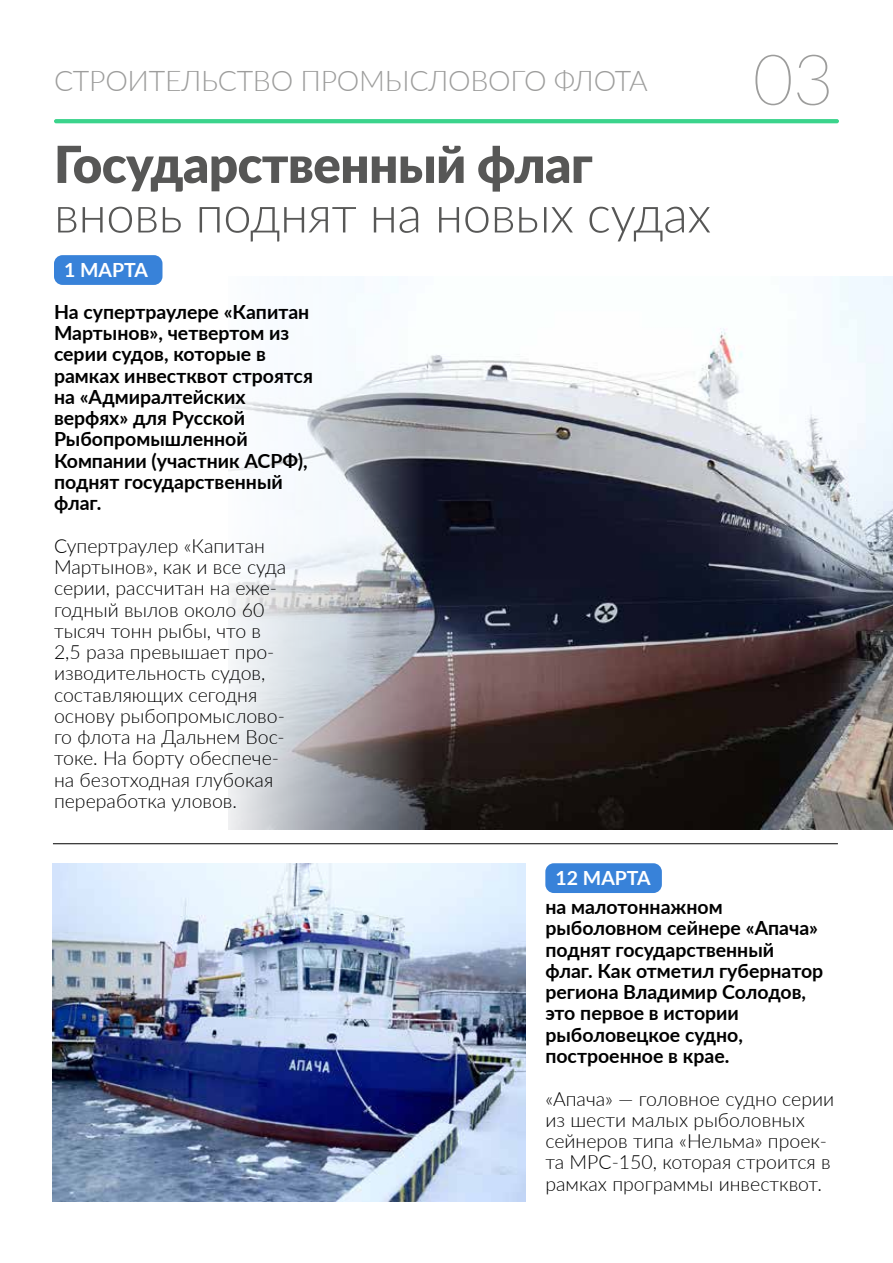
<style>
.page{position:relative;width:893px;height:1263px;background:#fff}
.page>*{position:absolute;margin:0;border:0;box-sizing:border-box;transform-origin:0 0}
.t1{font:100 70.5px "Lato";color:#9d9d9c}
.t2{font:300 51px "Lato";letter-spacing:-.01em;color:#575756}
.t3{font:900 51px "Lato";letter-spacing:-.01em;color:#575756}
.t4{font:300 28.5px "Lato";letter-spacing:-.01em;color:#9d9d9c}
.t5{font:300 19.5px/21.3px "Lato";color:#000}
.t6{font:700 19.5px/21.3px "Lato";color:#000}
.t7{font:700 19.5px "Lato";color:#fff}
</style>
<div class="page">
<img style="left:228px;top:276px;width:665px;height:553px">
<svg style="left:54px;top:119px;width:785px;height:4px;background:#3ed48d"></svg>
<hr style="left:53px;top:843px;width:785px;height:1px;background:#000">
<div style="left:54px;top:255px;width:108px;height:30px;background:#3882d9;border-radius:9px"></div>
<div style="left:545px;top:863px;width:117px;height:30px;background:#3882d9;border-radius:9px"></div>
<img style="left:53px;top:863px;width:473px;height:338px">
<h3 class="t4" style="left:54px;top:61px;width:595px">СТРОИТЕЛЬСТВО ПРОМЫСЛОВОГО ФЛОТА</h3>
<h2 class="t3" style="left:54px;top:126px;width:540px">Государственный флаг</h2>
<h2 class="t2" style="left:54px;top:179px;width:659px">вновь поднят на новых судах</h2>
<p class="t7" style="left:64px;top:256px;width:85px">1 МАРТА</p>
<p class="t6" style="left:54px;top:300px;width:260px">На супертраулере «Капитан<br>Мартынов», четвертом из серии судов, которые в рамках инвестквот строятся на «Адмиралтейских верфях» для Русской<br>Рыбопромышленной<br>Компании (участник АСРФ), поднят государственный флаг.</p>
<p class="t5" style="left:54px;top:534px;width:234px">Супертраулер «Капитан<br>Мартынов», как и все суда серии, рассчитан на еже&shy;годный вылов около 60 тысяч тонн рыбы, что в<br>2,5 раза превышает про&shy;изводительность судов, составляющих сегодня основу рыбопромыслово&shy;го флота на Дальнем Вос&shy;токе. На борту обеспече&shy;на безотходная глубокая переработка уловов.</p>
<p class="t7" style="left:555px;top:864px;width:97px">12 МАРТА</p>
<h1 class="t1" style="left:753px;top:31px;width:83px">03</h1>
<p class="t6" style="left:545px;top:895px;width:279px">на малотоннажном рыболовном сейнере «Апача» поднят государственный флаг. Как отметил губернатор региона Владимир Солодов, это первое в истории рыболовецкое судно, построенное в крае.</p>
<p class="t5" style="left:545px;top:1087px;width:290px">«Апача» — головное судно серии из шести малых рыболовных сейнеров типа «Нельма» проек&shy;та МРС-150, которая строится в рамках программы инвестквот.</p>
</div>
